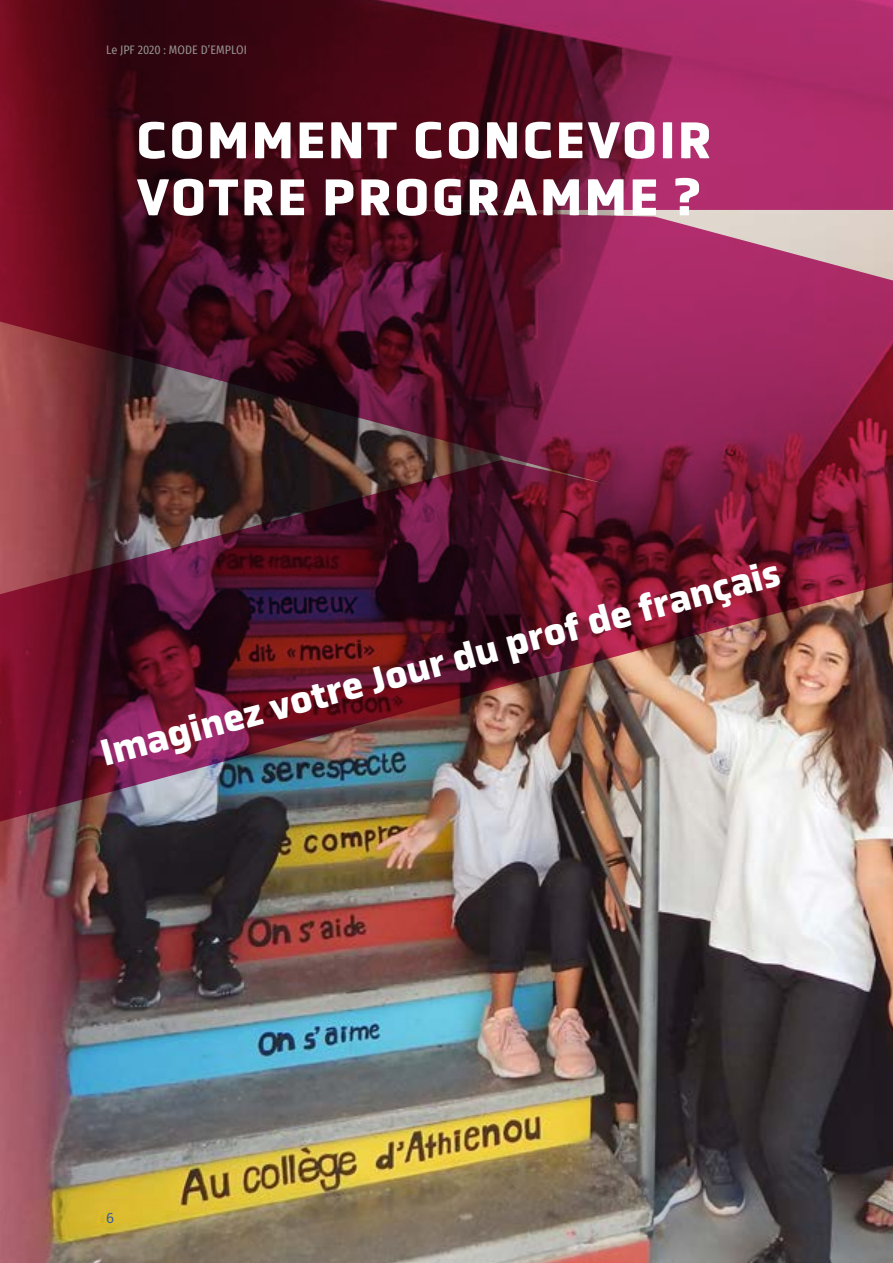
<style>
.page{position:relative;width:893px;height:1263px;background:#fff}
.page>*{position:absolute;margin:0;border:0;box-sizing:border-box;transform-origin:0 0}
.t1{font:700 52.5px/57px "Obvia";letter-spacing:.04em;color:#fff}
.t2{font:700 37.65px "Obvia";color:#fff}
.t3{font:15px "Fira Sans";color:#315b9f}
.t4{font:12px "Fira Sans Condensed";color:#949290}
</style>
<div class="page">
<img style="left:0;top:825px;width:893px;height:438px">
<img style="left:0;top:0;width:893px;height:825px">
<p class="t4" style="left:106px;top:41px;width:142px">Le JPF 2020 : MODE D’EMPLOI</p>
<h1 class="t1" style="left:136px;top:112px;width:577px">COMMENT CONCEVOIR<br>VOTRE PROGRAMME ?</h1>
<p class="t2" style="left:96px;top:731px;width:703px;rotate:-15deg">Imaginez votre Jour du prof de français</p>
<p class="t3" style="left:106px;top:1207px;width:9px">6</p>
</div>
